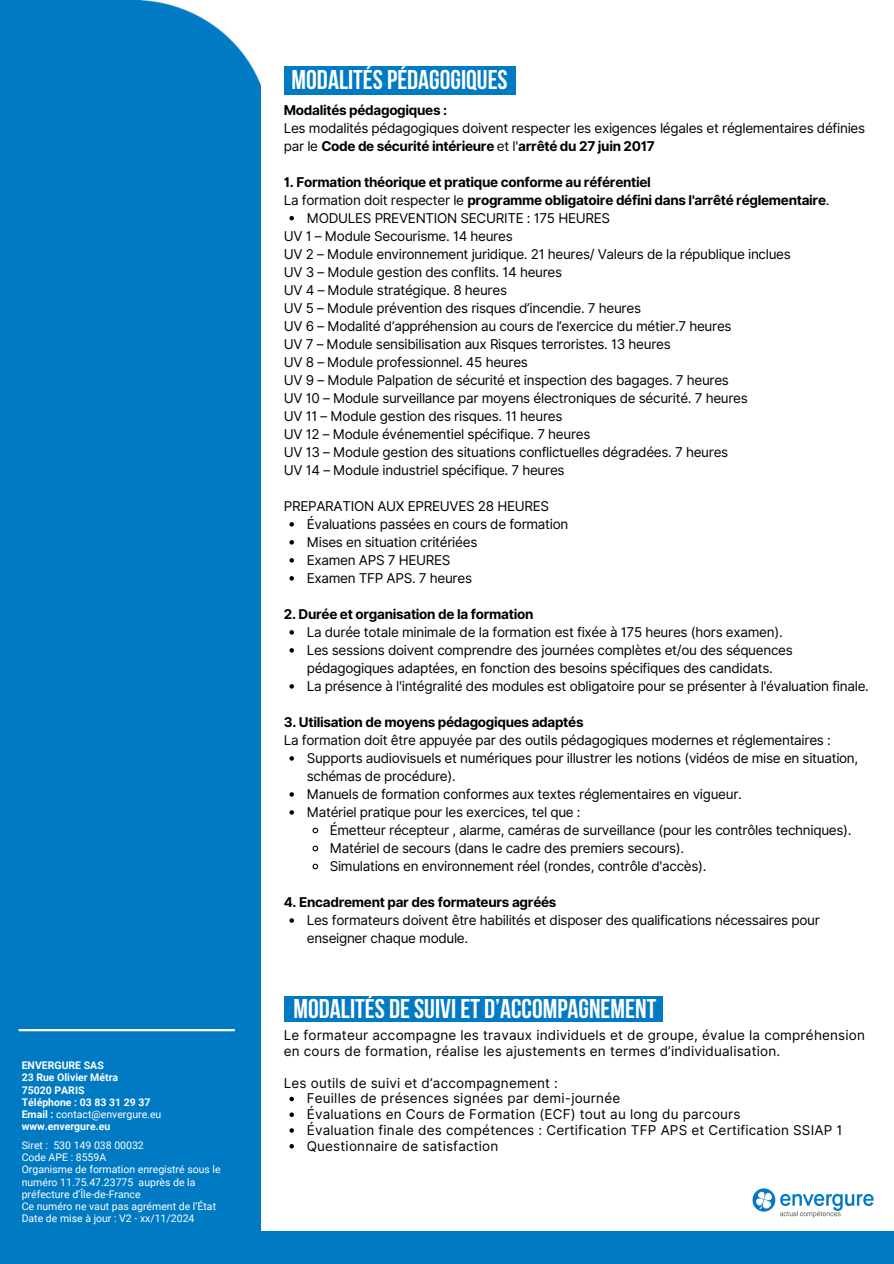
<style>
.page{position:relative;width:894px;height:1264px;background:#fff}
.page>*{position:absolute;margin:0;border:0;box-sizing:border-box;transform-origin:0 0}
.t1{font:700 27px "Bebas Neue";color:#fff}
.t2{font:13.5px/18px "Inter";letter-spacing:-.025em;color:#000}
.t3{font:13.5px/15.8px "Inter";letter-spacing:.015em;color:#000}
.t4{font:700 13.5px "Inter";letter-spacing:-.025em;color:#000}
.t5{font:10.5px/12.3px "Roboto";color:#fff}
.t6{font:700 10.5px/12.3px "Roboto";color:#fff}
.s1{font-weight:400}
.s2{font-weight:700}
</style>
<div class="page">
<div style="left:250px;top:1230px;width:643px;height:33px;background:#007ac3"></div>
<div style="left:0;top:0;width:261px;height:1263px;background:#007ac3"></div>
<hr style="left:19px;top:1029px;width:216px;height:2px;background:#fff">
<div style="left:284px;top:66px;width:231px;height:29px;background:#007ac3"></div>
<svg style="left:289px;top:216px;width:5px;height:4px"></svg>
<svg style="left:289px;top:522px;width:5px;height:4px"></svg>
<svg style="left:289px;top:540px;width:5px;height:4px"></svg>
<svg style="left:289px;top:558px;width:5px;height:4px"></svg>
<svg style="left:289px;top:576px;width:5px;height:4px"></svg>
<svg style="left:289px;top:630px;width:5px;height:4px"></svg>
<svg style="left:289px;top:648px;width:5px;height:4px"></svg>
<svg style="left:289px;top:684px;width:5px;height:4px"></svg>
<svg style="left:289px;top:756px;width:5px;height:4px"></svg>
<svg style="left:289px;top:792px;width:5px;height:4px"></svg>
<svg style="left:289px;top:810px;width:5px;height:4px"></svg>
<svg style="left:312px;top:827px;width:7px;height:7px"></svg>
<svg style="left:312px;top:845px;width:7px;height:7px"></svg>
<svg style="left:312px;top:863px;width:7px;height:7px"></svg>
<svg style="left:289px;top:918px;width:5px;height:4px"></svg>
<img style="left:141px;top:0;width:120px;height:87px">
<img style="left:752px;top:1188px;width:122px;height:30px">
<div style="left:284px;top:996px;width:378px;height:25px;background:#007ac3"></div>
<svg style="left:289px;top:1096px;width:5px;height:5px"></svg>
<svg style="left:289px;top:1112px;width:5px;height:4px"></svg>
<svg style="left:289px;top:1128px;width:5px;height:4px"></svg>
<svg style="left:289px;top:1144px;width:5px;height:4px"></svg>
<p class="t6" style="left:22px;top:1058px;width:141px">ENVERGURE SAS<br>23 Rue Olivier Métra<br>75020 PARIS<br>Téléphone : 03 83 31 29 37<br>Email : <span class="s1">contact@envergure.eu </span>www.envergure.eu</p>
<p class="t5" style="left:22px;top:1138px;width:200px">Siret : 530 149 038 00032<br>Code APE : 8559A<br>Organisme de formation enregistré sous le numéro 11.75.47.23775 auprès de la préfecture d’Île-de-France<br>Ce numéro ne vaut pas agrément de l’État<br>Date de mise à jour : V2 - xx/11/2024</p>
<h1 class="t1" style="left:291px;top:64px;width:217px">MODALITÉS PÉDAGOGIQUES</h1>
<p class="t4" style="left:284px;top:100px;width:165px">Modalités pédagogiques :</p>
<p class="t2" style="left:284px;top:119px;width:582px">Les modalités pédagogiques doivent respecter les exigences légales et réglementaires définies par le <span class="s2">Code de sécurité intérieure</span> et l'<span class="s2">arrêté du 27 juin 2017</span></p>
<p class="t4" style="left:284px;top:172px;width:368px">1. Formation théorique et pratique conforme au référentiel</p>
<p class="t4" style="left:284px;top:190px;width:547px"><span class="s1">La formation doit respecter le</span> programme obligatoire défini dans l'arrêté réglementaire<span class="s1">.</span></p>
<p class="t2" style="left:307px;top:209px;width:305px">MODULES PREVENTION SECURITE : 175 HEURES</p>
<p class="t2" style="left:284px;top:227px;width:230px">UV 1 – Module Secourisme. 14 heures</p>
<p class="t2" style="left:284px;top:245px;width:508px">UV 2 – Module environnement juridique. 21 heures/ Valeurs de la république inclues</p>
<p class="t2" style="left:284px;top:263px;width:280px">UV 3 – Module gestion des conflits. 14 heures</p>
<p class="t2" style="left:284px;top:281px;width:225px">UV 4 – Module stratégique. 8 heures</p>
<p class="t2" style="left:284px;top:299px;width:358px">UV 5 – Module prévention des risques d’incendie. 7 heures</p>
<p class="t2" style="left:284px;top:317px;width:449px">UV 6 – Modalité d’appréhension au cours de l’exercice du métier.7 heures</p>
<p class="t2" style="left:284px;top:335px;width:388px">UV 7 – Module sensibilisation aux Risques terroristes. 13 heures</p>
<p class="t2" style="left:284px;top:353px;width:245px">UV 8 – Module professionnel. 45 heures</p>
<p class="t2" style="left:284px;top:371px;width:446px">UV 9 – Module Palpation de sécurité et inspection des bagages. 7 heures</p>
<p class="t2" style="left:284px;top:389px;width:465px">UV 10 – Module surveillance par moyens électroniques de sécurité. 7 heures</p>
<p class="t2" style="left:284px;top:407px;width:280px">UV 11 – Module gestion des risques. 11 heures</p>
<p class="t2" style="left:284px;top:425px;width:308px">UV 12 – Module événementiel spécifique. 7 heures</p>
<p class="t2" style="left:284px;top:443px;width:446px">UV 13 – Module gestion des situations conflictuelles dégradées. 7 heures</p>
<p class="t2" style="left:284px;top:461px;width:282px">UV 14 – Module industriel spécifique. 7 heures</p>
<p class="t2" style="left:307px;top:497px;width:263px;text-indent:-23px">PREPARATION AUX EPREUVES 28 HEURES<br>Évaluations passées en cours de formation<br>Mises en situation critériées<br>Examen APS 7 HEURES<br>Examen TFP APS. 7 heures</p>
<p class="t4" style="left:284px;top:604px;width:251px">2. Durée et organisation de la formation</p>
<p class="t2" style="left:307px;top:623px;width:563px">La durée totale minimale de la formation est fixée à 175 heures (hors examen).<br>Les sessions doivent comprendre des journées complètes et/ou des séquences pédagogiques adaptées, en fonction des besoins spécifiques des candidats.<br>La présence à l'intégralité des modules est obligatoire pour se présenter à l'évaluation finale.</p>
<p class="t4" style="left:284px;top:712px;width:301px">3. Utilisation de moyens pédagogiques adaptés</p>
<p class="t2" style="left:307px;top:731px;width:553px;text-indent:-23px">La formation doit être appuyée par des outils pédagogiques modernes et réglementaires :<br>Supports audiovisuels et numériques pour illustrer les notions (vidéos de mise en situation, schémas de procédure).<br>Manuels de formation conformes aux textes réglementaires en vigueur.<br>Matériel pratique pour les exercices, tel que :</p>
<p class="t2" style="left:329px;top:821px;width:523px">Émetteur récepteur , alarme, caméras de surveillance (pour les contrôles techniques).<br>Matériel de secours (dans le cadre des premiers secours).<br>Simulations en environnement réel (rondes, contrôle d'accès).</p>
<p class="t4" style="left:284px;top:892px;width:274px">4. Encadrement par des formateurs agréés</p>
<p class="t2" style="left:307px;top:911px;width:514px">Les formateurs doivent être habilités et disposer des qualifications nécessaires pour enseigner chaque module.</p>
<h1 class="t1" style="left:293px;top:994px;width:364px">MODALITÉS DE SUIVI ET D’ACCOMPAGNEMENT</h1>
<p class="t3" style="left:284px;top:1027px;width:582px">Le formateur accompagne les travaux individuels et de groupe, évalue la compréhension en cours de formation, réalise les ajustements en termes d’individualisation.</p>
<p class="t3" style="left:307px;top:1075px;width:537px;text-indent:-23px">Les outils de suivi et d’accompagnement :<br>Feuilles de présences signées par demi-journée<br>Évaluations en Cours de Formation (ECF) tout au long du parcours<br>Évaluation finale des compétences : Certification TFP APS et Certification SSIAP 1<br>Questionnaire de satisfaction</p>
</div>
